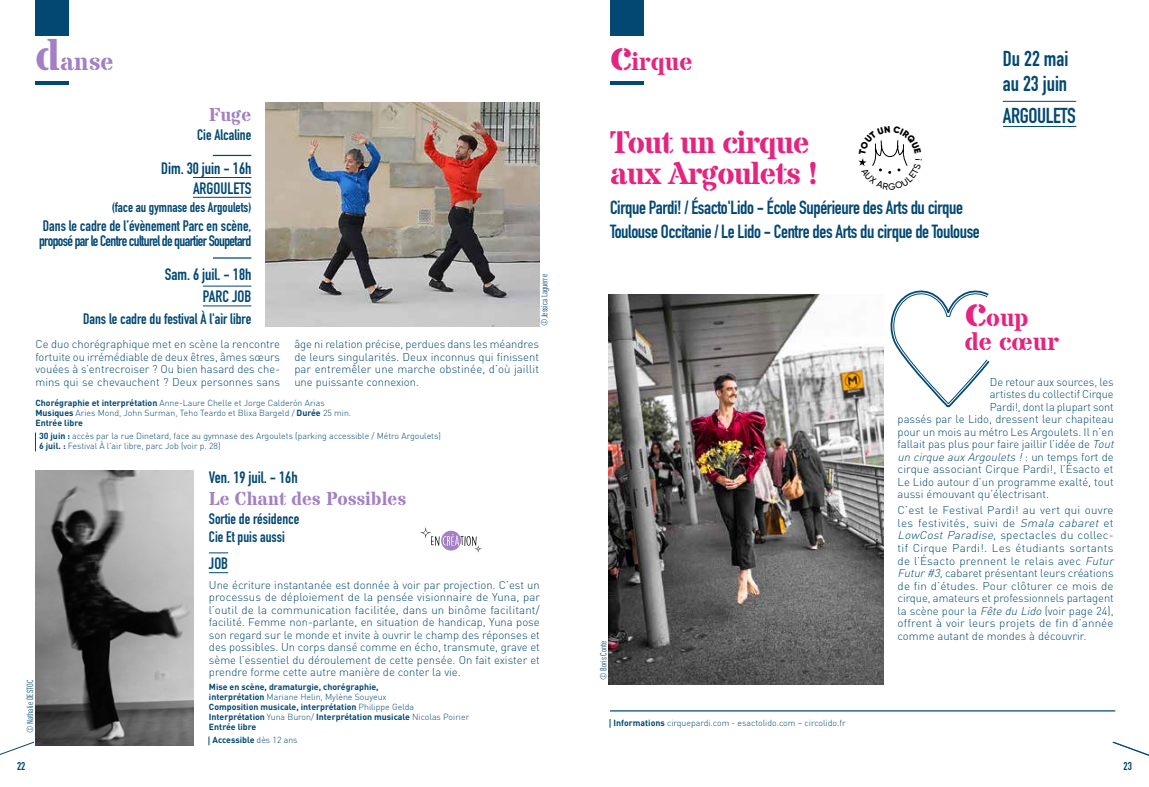
<style>
.page{position:relative;width:1149px;height:787px;background:#fff}
.page>*{position:absolute;margin:0;border:0;box-sizing:border-box;transform-origin:0 0}
.t1{font:700 31.25px/30.6px "Stardos Stencil";letter-spacing:-.03em;color:#e52380}
.t2{font:700 25px/23.8px "Stardos Stencil";color:#e52380}
.t3{font:700 25px "Stardos Stencil";color:#a380c5}
.t4{font:700 21.25px/25px "DIN Condensed";color:#024873}
.t5{font:700 21.25px "DIN Condensed";letter-spacing:-.02em;color:#024873}
.t6{font:700 18.75px/23.2px "DIN Condensed";letter-spacing:-.02em;color:#024873}
.t7{font:700 18.75px "Stardos Stencil";color:#a380c5}
.t8{font:700 16.25px/19.8px "DIN Condensed";color:#024873;text-align:right}
.t9{font:700 15px/15px "DIN Condensed";letter-spacing:-.04em;color:#024873}
.t10{font:700 15px/18.5px "DIN Condensed";color:#024873}
.t11{font:700 13.75px "DIN Condensed";color:#024873}
.t12{font:300 11.25px/12.5px "DINOT";color:#024873;text-align:justify}
.t13{font:italic 300 11.25px "DINOT";color:#024873}
.t14{font:700 11.25px "DIN Condensed";color:#024873}
.t15{font:300 8.75px/10px "DINOT";color:#024873}
.t16{font:700 8.75px/10px "DINOT";color:#024873}
.t17{font:condensed 8.75px "DINOT";color:#024873}
.s1{font-size:43.75px}
.s2{font-weight:700}
.s3{font-weight:300}
.s4{font-style:italic}
.s5{font-style:normal}
</style>
<div class="page">
<div style="left:609px;top:0;width:34px;height:35px;background:#024873"></div>
<hr style="left:609px;top:81px;width:34px;height:4px;background:#024873">
<svg style="left:0;top:741px;width:34px;height:14px"></svg>
<div style="left:35px;top:0;width:34px;height:35px;background:#024873"></div>
<hr style="left:35px;top:81px;width:34px;height:4px;background:#024873">
<hr style="left:213px;top:155px;width:38px;height:1px;background:#024873">
<hr style="left:193px;top:177px;width:58px;height:1px;background:#024873">
<hr style="left:193px;top:197px;width:58px;height:1px;background:#024873">
<hr style="left:213px;top:257px;width:38px;height:2px;background:#024873">
<hr style="left:203px;top:286px;width:48px;height:1px;background:#024873">
<hr style="left:203px;top:306px;width:48px;height:1px;background:#024873">
<svg style="left:209px;top:552px;width:19px;height:1px"></svg>
<svg style="left:209px;top:572px;width:19px;height:1px"></svg>
<img style="left:265px;top:103px;width:274px;height:223px">
<img style="left:36px;top:470px;width:158px;height:275px">
<svg style="left:35px;top:432px;width:1px;height:19px"></svg>
<svg style="left:1112px;top:741px;width:36px;height:15px"></svg>
<img style="left:608px;top:295px;width:275px;height:389px">
<hr style="left:610px;top:710px;width:504px;height:1px;background:#024873">
<svg style="left:890px;top:290px;width:100px;height:118px"></svg>
<hr style="left:1002px;top:101px;width:73px;height:1px;background:#024873">
<hr style="left:1002px;top:126px;width:73px;height:1px;background:#024873">
<svg style="left:420px;top:527px;width:61px;height:25px"></svg>
<svg style="left:858px;top:140px;width:50px;height:34px"></svg>
<h2 class="t3" style="left:36px;top:46px;width:80px"><span class="s1">d</span>anse</h2>
<h3 class="t7" style="left:209px;top:103px;width:44px">Fuge</h3>
<h3 class="t10" style="left:197px;top:125px;width:56px">Cie Alcaline</h3>
<h3 class="t8" style="left:161px;top:158px;width:92px">Dim. 30 juin - 16h<br>ARGOULETS</h3>
<p class="t11" style="left:112px;top:198px;width:141px">(face au gymnase des Argoulets)</p>
<h3 class="t9" style="left:39px;top:218px;width:214px">Dans le cadre de l’évènement Parc en scène, proposé par le Centre culturel de quartier Soupetard</h3>
<h3 class="t8" style="left:165px;top:263px;width:88px;line-height:22.2px">Sam. 6 juil. - 18h<br>PARC JOB</h3>
<h3 class="t10" style="left:83px;top:310px;width:170px">Dans le cadre du festival À l'air libre</h3>
<p class="t17" style="left:539px;top:326px;width:53px;rotate:-90deg">©Jessica Laguerre</p>
<p class="t12" style="left:35px;top:338px;width:246px">Ce duo chorégraphique met en scène la rencontre fortuite ou irrémédiable de deux êtres, âmes sœurs vouées à s’entrecroiser ? Ou bien hasard des che&shy;mins qui se chevauchent ? Deux personnes sans</p>
<p class="t12" style="left:294px;top:338px;width:246px">âge ni relation précise, perdues dans les méandres de leurs singularités. Deux inconnus qui finissent par entremêler une marche obstinée, d’où jaillit une puissante connexion.</p>
<p class="t15" style="left:35px;top:397px;width:317px"><span class="s2">Chorégraphie et interprétation</span> Anne-Laure Chelle et Jorge Calderón Arias<br><span class="s2">Musiques</span> Aries Mond, John Surman, Teho Teardo et Blixa Bargeld / <span class="s2">Durée</span> 25 min.<br><span class="s2">Entrée libre</span></p>
<p class="t15" style="left:39px;top:431px;width:403px"><span class="s2">30 juin :</span> accès par la rue Dinetard, face au gymnase des Argoulets (parking accessible / Métro Argoulets)<br><span class="s2">6 juil. :</span> Festival À l'air libre, parc Job (voir p. 28)</p>
<p class="t17" style="left:25px;top:733px;width:55px;rotate:-90deg">© Nathalie DESTOC</p>
<p class="t14" style="left:17px;top:758px;width:10px">22</p>
<h3 class="t8" style="left:209px;top:467px;width:90px">Ven. 19 juil. - 16h</h3>
<h3 class="t7" style="left:209px;top:486px;width:199px">Le Chant des Possibles</h3>
<h3 class="t10" style="left:209px;top:509px;width:92px">Sortie de résidence<br>Cie Et puis aussi</h3>
<h3 class="t8" style="left:209px;top:553px;width:21px">JOB</h3>
<p class="t12" style="left:209px;top:578px;width:332px">Une écriture instantanée est donnée à voir par projection. C’est un processus de déploiement de la pensée visionnaire de Yuna, par l’outil de la communication facilitée, dans un binôme facilitant/ facilité. Femme non-parlante, en situation de handicap, Yuna pose son regard sur le monde et invite à ouvrir le champ des réponses et des possibles. Un corps dansé comme en écho, transmute, grave et sème l’essentiel du déroulement de cette pensée. On fait exister et prendre forme cette autre manière de conter la vie.</p>
<p class="t16" style="left:209px;top:681px;width:262px">Mise en scène, dramaturgie, chorégraphie,<br>interprétation <span class="s3">Mariane Helin, Mylène Souyeux<br></span>Composition musicale, interprétation <span class="s3">Philippe Gelda </span>Interprétation <span class="s3">Yuna Buron/</span> Interprétation musicale <span class="s3">Nicolas Poirier </span>Entrée libre</p>
<p class="t16" style="left:212px;top:734px;width:87px">Accessible <span class="s3">dès 12 ans</span></p>
<h2 class="t2" style="left:610px;top:51px;width:84px"><span class="s1">c</span>irque</h2>
<h1 class="t1" style="left:610px;top:129px;width:210px">Tout un cirque aux Argoulets !</h1>
<h3 class="t6" style="left:610px;top:196px;width:371px">Cirque Pardi! / Ésacto'Lido - École Supérieure des Arts du cirque<br>Toulouse Occitanie / Le Lido - Centre des Arts du cirque de Toulouse</h3>
<h3 class="t4" style="left:1002px;top:46px;width:67px">Du 22 mai au 23 juin</h3>
<h3 class="t5" style="left:1002px;top:101px;width:74px">ARGOULETS</h3>
<p class="t17" style="left:598px;top:680px;width:41px;rotate:-90deg">© Boris Conte</p>
<p class="t15" style="left:613px;top:717px;width:233px"><span class="s2">Informations</span> cirquepardi.com - esactolido.com – circolido.fr</p>
<h2 class="t2" style="left:964px;top:307px;width:96px"><span class="s1">c</span>oup de cœur</h2>
<p class="t12" style="left:989px;top:375px;width:125px">De retour aux sources, les</p>
<p class="t12" style="left:989px;top:388px;width:125px">artistes du collectif Cirque</p>
<p class="t12" style="left:989px;top:400px;width:125px">Pardi!, dont la plupart sont</p>
<p class="t12" style="left:897px;top:413px;width:217px">passés par le Lido, dressent leur chapiteau</p>
<p class="t12" style="left:897px;top:425px;width:217px">pour un mois au métro Les Argoulets. Il n’en</p>
<p class="t12" style="left:897px;top:438px;width:220px">fallait pas plus pour faire jaillir l’idée de <span class="s4">Tout</span></p>
<p class="t13" style="left:897px;top:450px;width:217px">un cirque auxArgoulets !<span class="s5">: u n t e m p s fo rt d e</span></p>
<p class="t12" style="left:897px;top:463px;width:217px">cirque associant Cirque Pardi!, l’Ésacto et</p>
<p class="t12" style="left:897px;top:475px;width:217px">Le Lido autour d’un programme exalté, tout</p>
<p class="t12" style="left:897px;top:488px;width:153px">aussi émouvant qu’électrisant.</p>
<p class="t12" style="left:897px;top:504px;width:220px;text-align:left">C’est le Festival Pardi! au vert qui ouvre les festivités, suivi de <span class="s4">Smala cabaret</span> et <span class="s4">LowCost Paradise</span>, spectacles du collec&shy;tif Cirque Pardi!. Les étudiants sortants de l’Ésacto prennent le relais avec <span class="s4">Futur Futur#3</span>, cabaret présentant leurs créations de fin d’études. Pour clôturer ce mois de cirque, amateurs et professionnels partagent la scène pour la <span class="s4">Fête du Lido</span> (voir page 24), offrent à voir leurs projets de fin d’année comme autant de mondes à découvrir.</p>
<p class="t14" style="left:1123px;top:758px;width:10px">23</p>
</div>
